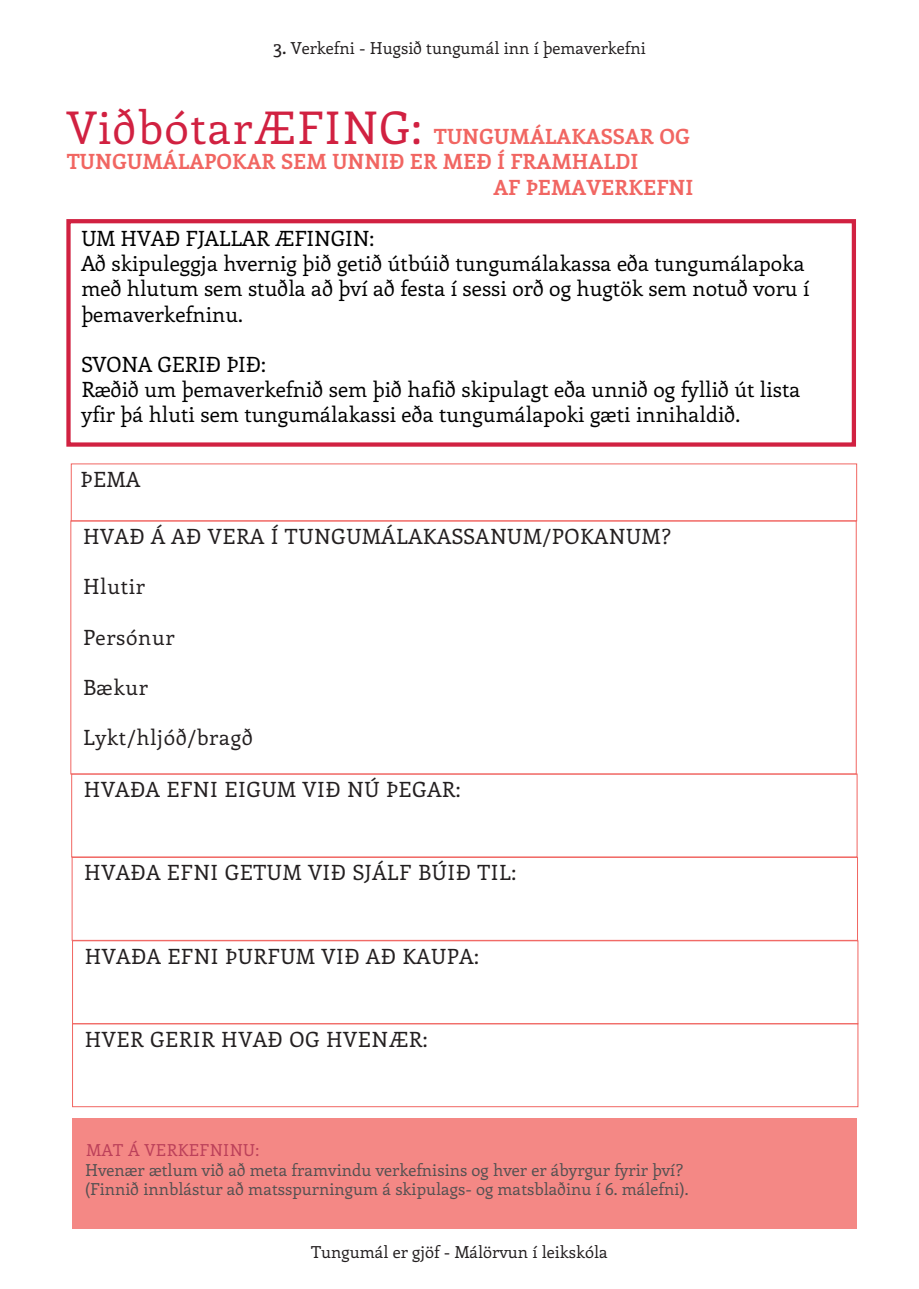
<style>
.page{position:relative;width:919px;height:1289px;background:#fff}
.page>*{position:absolute;margin:0;border:0;box-sizing:border-box;transform-origin:0 0}
.t1{font:21px/25.2px "Enriqueta";color:#000}
.t2{font:21px "Enriqueta";letter-spacing:.03em;color:#231f20}
.t3{font:700 21px "Enriqueta";color:#f16662}
.t4{font:16.5px/19.8px "Enriqueta";color:#231f20}
.t5{font:16.5px "Enriqueta";letter-spacing:.03em;color:#a90a2b}
.s1{font-size:19.5px}
.s2{font-weight:400;font-size:45px;color:#d12141}
</style>
<div class="page">
<div style="left:66px;top:219px;width:789px;height:227px;border:4px solid #d12141"></div>
<div style="left:71px;top:773px;width:786px;height:84px;border:1px solid #f16662"></div>
<div style="left:72px;top:857px;width:785px;height:83px;border:1px solid #f16662"></div>
<div style="left:72px;top:940px;width:786px;height:83px;border:1px solid #f16662"></div>
<div style="left:72px;top:1023px;width:786px;height:83px;border:1px solid #f16662"></div>
<div style="left:72px;top:1118px;width:785px;height:110px;background:#f48885"></div>
<p class="t4" style="left:273px;top:37px;width:374px"><span class="s1">3.</span> Verkefni - Hugsið tungumál inn í þemaverkefni</p>
<p class="t3" style="left:67px;top:122px;width:625px"><span class="s2">ViðbótarÆFING:</span> TUNGUMÁLAKASSAR OG</p>
<p class="t3" style="left:67px;top:147px;width:573px">TUNGUMÁLAPOKAR SEM UNNIÐ ER MEÐ Í FRAMHALDI</p>
<p class="t3" style="left:493px;top:172px;width:201px">AF ÞEMAVERKEFNI</p>
<p class="t1" style="left:81px;top:225px;width:729px">UM HVAÐ FJALLAR ÆFINGIN:<br>Að skipuleggja hvernig þið getið útbúið tungumálakassa eða tungumálapoka með hlutum sem stuðla að því að festa í sessi orð og hugtök sem notuð voru í þemaverkefninu.</p>
<p class="t1" style="left:81px;top:351px;width:720px">SVONA GERIÐ ÞIÐ:<br>Ræðið um þemaverkefnið sem þið hafið skipulagt eða unnið og fyllið út lista yfir þá hluti sem tungumálakassi eða tungumálapoki gæti innihaldið.</p>
<p class="t2" style="left:81px;top:464px;width:61px">ÞEMA</p>
<p class="t2" style="left:83px;top:521px;width:589px">HVAÐ Á AÐ VERA Í TUNGUMÁLAKASSANUM/POKANUM?</p>
<p class="t2" style="left:83px;top:572px;width:64px">Hlutir</p>
<p class="t2" style="left:83px;top:622px;width:93px">Persónur</p>
<p class="t2" style="left:83px;top:672px;width:66px">Bækur</p>
<p class="t2" style="left:83px;top:723px;width:171px">Lykt/hljóð/bragð</p>
<p class="t2" style="left:84px;top:774px;width:378px">HVAÐA EFNI EIGUM VIÐ NÚ ÞEGAR:</p>
<p class="t2" style="left:84px;top:858px;width:433px">HVAÐA EFNI GETUM VIÐ SJÁLF BÚIÐ TIL:</p>
<p class="t2" style="left:85px;top:941px;width:395px">HVAÐA EFNI ÞURFUM VIÐ AÐ KAUPA:</p>
<p class="t2" style="left:85px;top:1024px;width:344px">HVER GERIR HVAÐ OG HVENÆR:</p>
<p class="t5" style="left:86px;top:1138px;width:174px">MAT Á VERKEFNINU:</p>
<p class="t4" style="left:85px;top:1158px;width:605px">Hvenær ætlum við að meta framvindu verkefnisins og hver er ábyrgur fyrir því? (Finnið innblástur að matsspurningum á skipulags- og matsblaðinu í 6. málefni).</p>
<p class="t4" style="left:311px;top:1241px;width:298px">Tungumál er gjöf - Málörvun í leikskóla</p>
</div>
